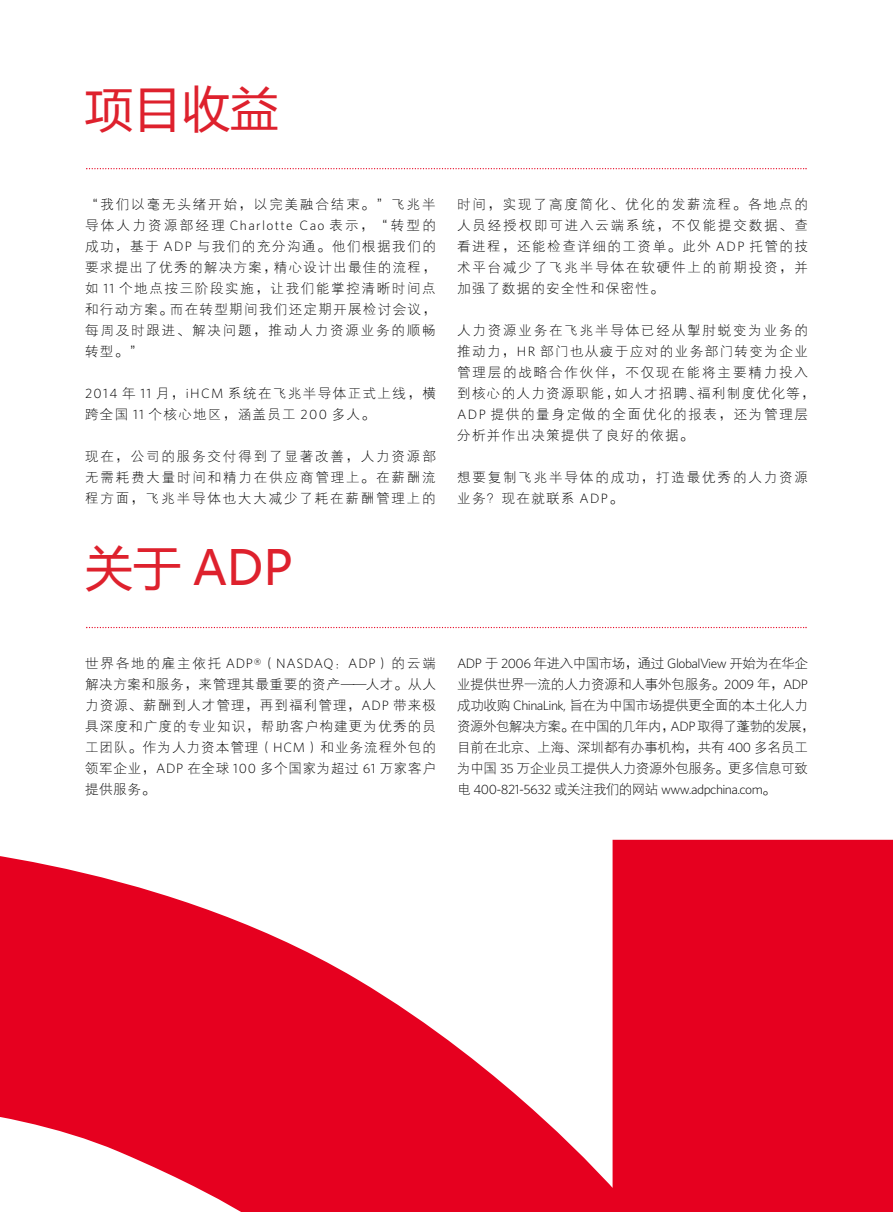
<style>
.page{position:relative;width:893px;height:1212px;background:#fff}
.page>*{position:absolute;margin:0;border:0;box-sizing:border-box;transform-origin:0 0}
.t1{font:48px "Microsoft Ya Hei";letter-spacing:.005em;color:#de212d}
.t2{font:13.5px/21px "FZXDXJW GB1 0";letter-spacing:.1em;color:#000;text-align:justify}
.t3{font:13.5px/21px "FZXDXJW GB1 0";letter-spacing:-.02em;color:#000}
.t4{font:13.5px/21px "FZXDXJW GB1 0";letter-spacing:.125em;color:#000}
.t5{font:300 13.5px "Whitney K";letter-spacing:-.04em;color:#000}
.t6{font:13.5px/21px "FZXDXJW GB1 0";letter-spacing:.135em;color:#000}
.s1{font-family:"Whitney K";font-weight:300}
.s2{font-family:"FZXDXJW GB1 0";font-weight:400}
</style>
<div class="page">
<svg style="left:0;top:840px;width:893px;height:372px;fill:#e6001f"></svg>
<svg style="left:86px;top:168px;width:721px;height:1px"></svg>
<svg style="left:86px;top:627px;width:721px;height:1px"></svg>
<h1 class="t1" style="left:85px;top:76px;width:195px">项目收益</h1>
<p class="t2" style="left:85px;top:194px;width:352px">“我们以毫无头绪开始，以完美融合结束。”飞兆半导体人力资源部经理 <span class="s1">Charlotte Cao</span> 表示，“转型的成功，基于 <span class="s1">ADP</span> 与我们的充分沟通。他们根据我们的要求提出了优秀的解决方案，精心设计出最佳的流程，如 <span class="s1">11</span> 个地点按三阶段实施，让我们能掌控清晰时间点和行动方案。而在转型期间我们还定期开展检讨会议，每周及时跟进、解决问题，推动人力资源业务的顺畅转型。”</p>
<p class="t2" style="left:85px;top:383px;width:352px"><span class="s1">2014</span> 年 <span class="s1">11</span> 月，<span class="s1">iHCM</span> 系统在飞兆半导体正式上线，横跨全国 <span class="s1">11</span> 个核心地区，涵盖员工 <span class="s1">200</span> 多人。</p>
<p class="t2" style="left:85px;top:446px;width:352px">现在，公司的服务交付得到了显著改善，人力资源部无需耗费大量时间和精力在供应商管理上。在薪酬流程方面，飞兆半导体也大大减少了耗在薪酬管理上的</p>
<h1 class="t1" style="left:85px;top:535px;width:209px">关于 ADP</h1>
<p class="t2" style="left:457px;top:194px;width:352px">时间，实现了高度简化、优化的发薪流程。各地点的人员经授权即可进入云端系统，不仅能提交数据、查看进程，还能检查详细的工资单。此外 <span class="s1">ADP</span> 托管的技术平台减少了飞兆半导体在软硬件上的前期投资，并加强了数据的安全性和保密性。</p>
<p class="t4" style="left:457px;top:320px;width:359px">人力资源业务在飞兆半导体已经从掣肘蜕变为业务的推动力，<span class="s1">HR</span> 部门也从疲于应对的业务部门转变为企业管理层的战略合作伙伴，不仅现在能将主要精力投入到核心的人力资源职能，如人才招聘、福利制度优化等，<br><span class="s1">ADP</span> 提供的量身定做的全面优化的报表，还为管理层分析并作出决策提供了良好的依据。</p>
<p class="t6" style="left:457px;top:467px;width:352px">想要复制飞兆半导体的成功，打造最优秀的人力资源业务？现在就联系 <span class="s1">ADP</span>。</p>
<p class="t2" style="left:85px;top:653px;width:352px">世界各地的雇主依托 <span class="s1">ADP®</span>（<span class="s1">NASDAQ</span>：<span class="s1">ADP</span>）的云端解决方案和服务，来管理其最重要的资产——人才。从人力资源、薪酬到人才管理，再到福利管理，<span class="s1">ADP</span> 带来极具深度和广度的专业知识，帮助客户构建更为优秀的员工团队。作为人力资本管理（<span class="s1">HCM</span>）和业务流程外包的领军企业，<span class="s1">ADP</span> 在全球 <span class="s1">100</span> 多个国家为超过 <span class="s1">61</span> 万家客户提供服务。</p>
<p class="t5" style="left:457px;top:656px;width:352px">ADP <span class="s2">于</span> 2006 <span class="s2">年进入中国市场，通过</span> GlobalView <span class="s2">开始为在华企</span></p>
<p class="t3" style="left:457px;top:674px;width:359px">业提供世界一流的人力资源和人事外包服务。<span class="s1">2009</span> 年，<span class="s1">ADP</span>成功收购 <span class="s1">ChinaLink,</span> 旨在为中国市场提供更全面的本土化人力资源外包解决方案。在中国的几年内，<span class="s1">ADP</span> 取得了蓬勃的发展，目前在北京、上海、深圳都有办事机构，共有 <span class="s1">400</span> 多名员工为中国 <span class="s1">35</span> 万企业员工提供人力资源外包服务。更多信息可致</p>
<p class="t5" style="left:457px;top:782px;width:320px"><span class="s2">电</span> 400-821-5632 <span class="s2">或关注我们的网站</span> www.adpchina.com<span class="s2">。</span></p>
</div>
